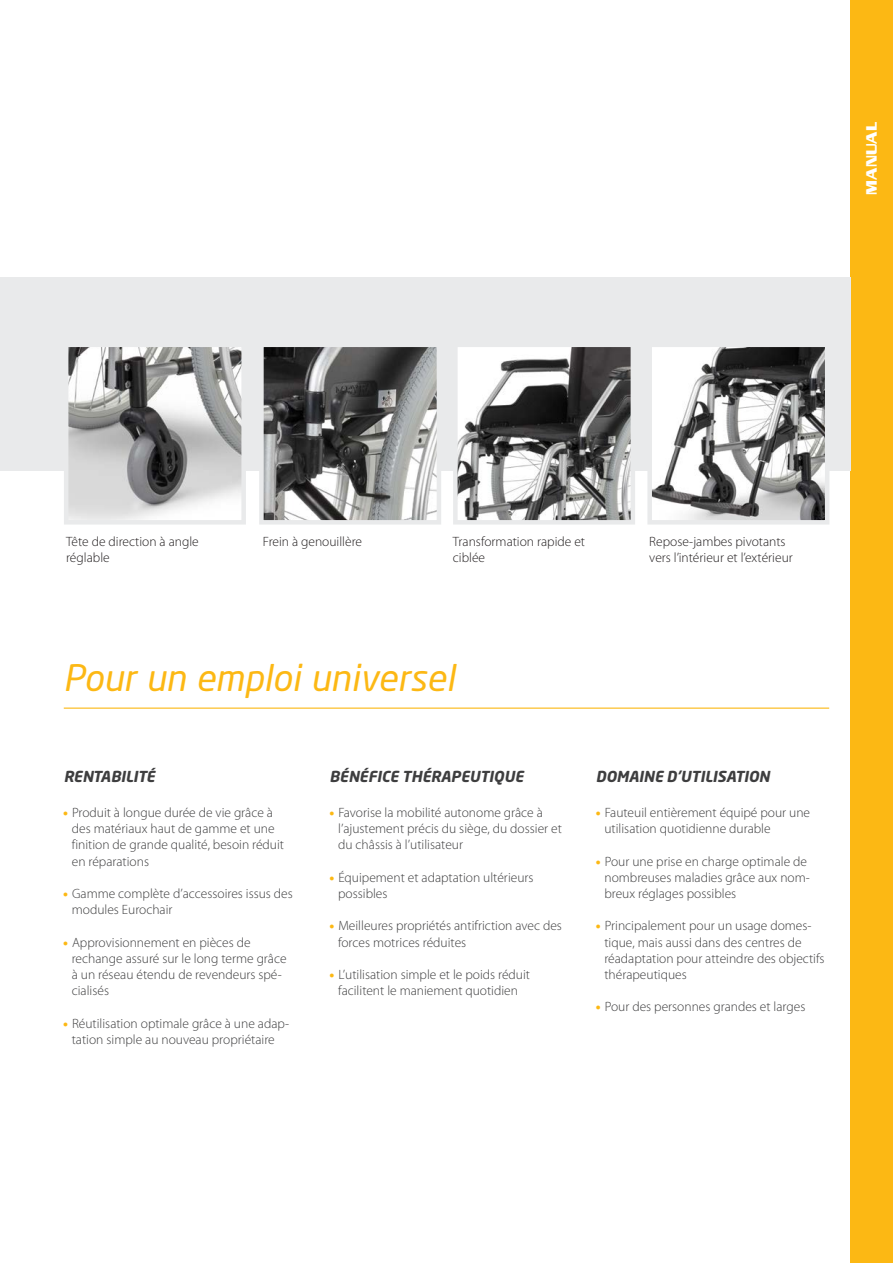
<style>
.page{position:relative;width:893px;height:1263px;background:#fff}
.page>*{position:absolute;margin:0;border:0;box-sizing:border-box;transform-origin:0 0}
.t1{font:italic 36px "Neo Sans Std";color:#fcb814}
.t2{font:italic 700 15px "Neo Sans Std";color:#3e3e3f}
.t3{font:700 15px "Enter Sansman";color:#fff}
.t4{font:300 13.5px/16.2px "Myriad Pro";color:#3e3e3f}
.t5{font:300 13.5px/16.2px "Myriad Pro";color:#231f20}
.s1{font-weight:900;color:#fcb814}
</style>
<div class="page">
<div style="left:850px;top:0;width:43px;height:1263px;background:#fcb814"></div>
<div style="left:0;top:277px;width:850px;height:194px;background:#e9eaeb"></div>
<hr style="left:64px;top:707px;width:765px;height:2px;background:#fcb814">
<img style="left:458px;top:348px;width:172px;height:171px">
<div style="left:453px;top:343px;width:182px;height:181px;border:4px solid #e9eaeb"></div>
<img style="left:652px;top:348px;width:172px;height:171px">
<div style="left:647px;top:343px;width:182px;height:181px;border:4px solid #e9eaeb"></div>
<img style="left:69px;top:348px;width:172px;height:171px">
<div style="left:64px;top:343px;width:182px;height:181px;border:4px solid #e9eaeb"></div>
<img style="left:264px;top:348px;width:172px;height:171px">
<div style="left:259px;top:343px;width:182px;height:181px;border:4px solid #e9eaeb"></div>
<p class="t3" style="left:863px;top:195px;width:75px;rotate:-90deg">MANUAL</p>
<p class="t5" style="left:66px;top:533px;width:134px">Tête de direction à angle réglable</p>
<p class="t5" style="left:263px;top:533px;width:101px">Frein à genouillère</p>
<p class="t5" style="left:453px;top:533px;width:134px">Transformation rapide et ciblée</p>
<p class="t5" style="left:649px;top:533px;width:145px">Repose-jambes pivotants vers l’intérieur et l’extérieur</p>
<h1 class="t1" style="left:63px;top:656px;width:393px">Pour un emploi universel</h1>
<p class="t2" style="left:64px;top:767px;width:93px">RENTABILITÉ</p>
<p class="t2" style="left:330px;top:767px;width:195px">BÉNÉFICE THÉRAPEUTIQUE</p>
<p class="t2" style="left:596px;top:767px;width:175px">DOMAINE D’UTILISATION</p>
<p class="t4" style="left:72px;top:805px;width:214px;text-indent:-9px"><span class="s1">•</span> Produit à longue durée de vie grâce à des matériaux haut de gamme et une finition de grande qualité, besoin réduit en réparations</p>
<p class="t4" style="left:72px;top:886px;width:223px;text-indent:-9px"><span class="s1">•</span> Gamme complète d’accessoires issus des modules Eurochair</p>
<p class="t4" style="left:72px;top:934px;width:216px;text-indent:-9px"><span class="s1">•</span> Approvisionnement en pièces de rechange assuré sur le long terme grâce à un réseau étendu de revendeurs spé&shy;cialisés</p>
<p class="t4" style="left:63px;top:1015px;width:227px;text-align:center"><span class="s1">•</span> Réutilisation optimale grâce à une adap&shy;tation simple au nouveau propriétaire</p>
<p class="t4" style="left:338px;top:805px;width:225px;text-indent:-9px"><span class="s1">•</span> Favorise la mobilité autonome grâce à l’ajustement précis du siège, du dossier et du châssis à l’utilisateur</p>
<p class="t4" style="left:338px;top:869px;width:197px;text-indent:-9px"><span class="s1">•</span> Équipement et adaptation ultérieurs possibles</p>
<p class="t4" style="left:338px;top:918px;width:225px;text-indent:-9px"><span class="s1">•</span> Meilleures propriétés antifriction avec des forces motrices réduites</p>
<p class="t4" style="left:330px;top:967px;width:202px;text-align:center"><span class="s1">•</span> L’utilisation simple et le poids réduit facilitent le maniement quotidien</p>
<p class="t4" style="left:604px;top:805px;width:207px;text-indent:-9px"><span class="s1">•</span> Fauteuil entièrement équipé pour une utilisation quotidienne durable</p>
<p class="t4" style="left:604px;top:853px;width:207px;text-indent:-9px"><span class="s1">•</span> Pour une prise en charge optimale de nombreuses maladies grâce aux nom&shy;breux réglages possibles</p>
<p class="t4" style="left:604px;top:918px;width:222px;text-indent:-9px"><span class="s1">•</span> Principalement pour un usage domes&shy;tique, mais aussi dans des centres de réadaptation pour atteindre des objectifs thérapeutiques</p>
<p class="t4" style="left:596px;top:999px;width:211px"><span class="s1">•</span> Pour des personnes grandes et larges</p>
</div>
